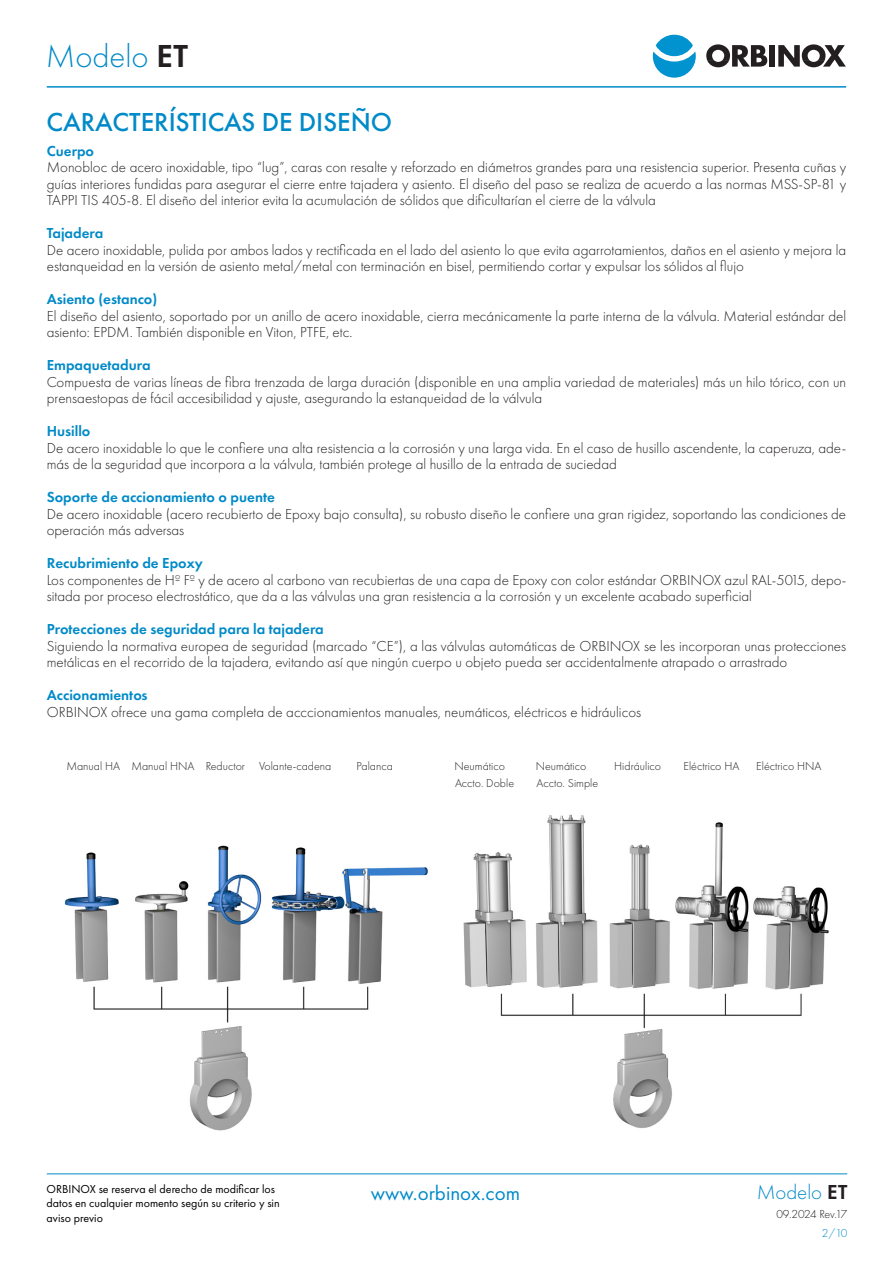
<style>
.page{position:relative;width:893px;height:1263px;background:#fff}
.page>*{position:absolute;margin:0;border:0;box-sizing:border-box;transform-origin:0 0}
.Modelo{font:300 33px "Futura PT";color:#008ac8}
.títulos_n1{font:500 27px "Futura PT";color:#008ac8}
.t1{font:21px "Futura PT";color:#008ac8}
.Modelo_folio{font:300 21px "Futura PT";color:#008ac8}
.cuerpo{font:300 15px/16.5px "Futura PT";color:#231f20}
.sub-titulos{font:600 15px "Futura PT";color:#008ac8}
.pie{font:300 12px "Futura PT";color:#231f20}
.base{font:12px/14.4px "Futura PT";color:#000}
.base-2{font:300 12px "Futura PT";letter-spacing:-.04em;color:#231f20}
.base-3{font:300 12px "Futura PT";color:#008ac8}
.s1{font-weight:600;color:#231f20}
</style>
<div class="page">
<hr style="left:47px;top:1173px;width:800px;height:1px;background:#008ac8">
<hr style="left:47px;top:86px;width:799px;height:2px;background:#008ac8">
<div style="left:656px;top:35px;width:37px;height:21px;background:#0093d0;border-radius:50%"></div>
<svg style="left:653px;top:51px;width:43px;height:27px"></svg>
<svg style="left:706px;top:44px;width:61px;height:23px"></svg>
<div style="left:770px;top:45px;width:5px;height:22px;background:#231f20"></div>
<svg style="left:778px;top:44px;width:68px;height:23px"></svg>
<img style="left:64px;top:845px;width:364px;height:286px">
<img style="left:463px;top:814px;width:366px;height:315px">
<p class="Modelo" style="left:46px;top:37px;width:144px">Modelo <span class="s1">ET</span></p>
<p class="títulos_n1" style="left:47px;top:106px;width:347px">CARACTERÍSTICAS DE DISEÑO</p>
<p class="sub-titulos" style="left:47px;top:141px;width:49px">Cuerpo</p>
<p class="cuerpo" style="left:47px;top:159px;width:801px;text-align:justify">Monobloc de acero inoxidable, tipo “lug”, caras con resalte y reforzado en diámetros grandes para una resistencia superior. Presenta cuñas y guías interiores fundidas para asegurar el cierre entre tajadera y asiento. El diseño del paso se realiza de acuerdo a las normas MSS-SP-81 y TAPPI TIS 405-8. El diseño del interior evita la acumulación de sólidos que dificultarían el cierre de la válvula</p>
<p class="sub-titulos" style="left:47px;top:224px;width:58px">Tajadera</p>
<p class="cuerpo" style="left:47px;top:242px;width:801px">De acero inoxidable, pulida por ambos lados y rectificada en el lado del asiento lo que evita agarrotamientos, daños en el asiento y mejora la estanqueidad en la versión de asiento metal/metal con terminación en bisel, permitiendo cortar y expulsar los sólidos al flujo</p>
<p class="sub-titulos" style="left:47px;top:290px;width:112px">Asiento (estanco)</p>
<p class="cuerpo" style="left:47px;top:308px;width:801px">El diseño del asiento, soportado por un anillo de acero inoxidable, cierra mecánicamente la parte interna de la válvula. Material estándar del asiento: EPDM. También disponible en Viton, PTFE, etc.</p>
<p class="sub-titulos" style="left:47px;top:356px;width:105px">Empaquetadura</p>
<p class="cuerpo" style="left:47px;top:374px;width:801px">Compuesta de varias líneas de fibra trenzada de larga duración (disponible en una amplia variedad de materiales) más un hilo tórico, con un prensaestopas de fácil accesibilidad y ajuste, asegurando la estanqueidad de la válvula</p>
<p class="sub-titulos" style="left:47px;top:422px;width:45px">Husillo</p>
<p class="cuerpo" style="left:47px;top:440px;width:801px">De acero inoxidable lo que le confiere una alta resistencia a la corrosión y una larga vida. En el caso de husillo ascendente, la caperuza, ade&shy;más de la seguridad que incorpora a la válvula, también protege al husillo de la entrada de suciedad</p>
<p class="sub-titulos" style="left:47px;top:488px;width:230px">Soporte de accionamiento o puente</p>
<p class="cuerpo" style="left:47px;top:506px;width:801px">De acero inoxidable (acero recubierto de Epoxy bajo consulta), su robusto diseño le confiere una gran rigidez, soportando las condiciones de operación más adversas</p>
<p class="sub-titulos" style="left:47px;top:554px;width:158px">Recubrimiento de Epoxy</p>
<p class="cuerpo" style="left:47px;top:572px;width:801px">Los componentes de Hº Fº y de acero al carbono van recubiertas de una capa de Epoxy con color estándar ORBINOX azul RAL-5015, depo&shy;sitada por proceso electrostático, que da a las válvulas una gran resistencia a la corrosión y un excelente acabado superficial</p>
<p class="sub-titulos" style="left:47px;top:620px;width:279px">Protecciones de seguridad para la tajadera</p>
<p class="cuerpo" style="left:47px;top:638px;width:801px">Siguiendo la normativa europea de seguridad (marcado “CE”), a las válvulas automáticas de ORBINOX se les incorporan unas protecciones metálicas en el recorrido de la tajadera, evitando así que ningún cuerpo u objeto pueda ser accidentalmente atrapado o arrastrado</p>
<p class="sub-titulos" style="left:47px;top:686px;width:102px">Accionamientos</p>
<p class="cuerpo" style="left:47px;top:704px;width:596px">ORBINOX ofrece una gama completa de acccionamientos manuales, neumáticos, eléctricos e hidráulicos</p>
<p class="pie" style="left:66px;top:759px;width:267px">Manual HA Manual HNA Reductor Volante-cadena</p>
<p class="pie" style="left:357px;top:759px;width:38px">Palanca</p>
<p class="pie" style="left:454px;top:759px;width:52px">Neumático</p>
<p class="pie" style="left:536px;top:759px;width:52px">Neumático</p>
<p class="pie" style="left:614px;top:759px;width:48px">Hidráulico</p>
<p class="pie" style="left:683px;top:759px;width:57px">Eléctrico HA</p>
<p class="pie" style="left:756px;top:759px;width:67px">Eléctrico HNA</p>
<p class="pie" style="left:455px;top:776px;width:61px">Accto. Doble</p>
<p class="pie" style="left:536px;top:776px;width:63px">Accto. Simple</p>
<p class="base" style="left:47px;top:1182px;width:230px">ORBINOX se reserva el derecho de modificar los</p>
<h3 class="t1" style="left:371px;top:1180px;width:151px">www.orbinox.com</h3>
<p class="base" style="left:47px;top:1196px;width:235px">datos en cualquier momento según su criterio y sin aviso previo</p>
<p class="Modelo_folio" style="left:757px;top:1180px;width:92px">Modelo <span class="s1">ET</span></p>
<p class="base-2" style="left:776px;top:1207px;width:72px">09.2024 Rev.17</p>
<p class="base-3" style="left:822px;top:1226px;width:27px">2/10</p>
</div>
